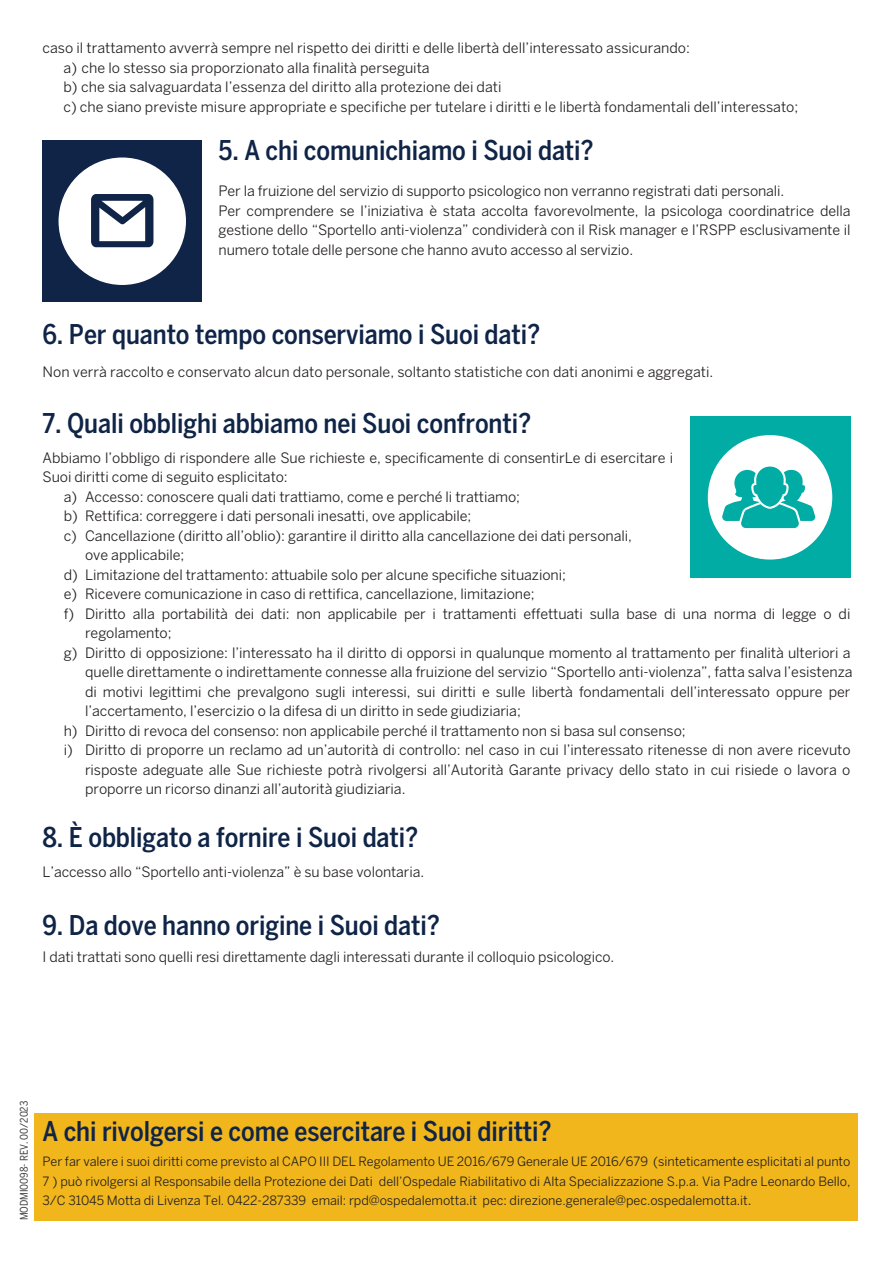
<style>
.page{position:relative;width:893px;height:1263px;background:#fff}
.page>*{position:absolute;margin:0;border:0;box-sizing:border-box;transform-origin:0 0}
.t1{font:500 condensed 27px "Benton Sans";letter-spacing:-.005em;color:#0f2447}
.t2{font:14.25px/19.5px "Benton Sans";letter-spacing:-.005em;color:#231f20}
.t3{font:12.75px/19.5px "Benton Sans";letter-spacing:-.005em;color:#231f20;text-align:justify}
.t4{font:condensed 10.5px "Benton Sans";color:#3e3e3f}
.s1{font-size:14.25px}
</style>
<div class="page">
<div style="left:34px;top:1113px;width:824px;height:107px;background:#f1b61b"></div>
<div style="left:43px;top:140px;width:159px;height:162px;background:#0f2447"></div>
<div style="left:59px;top:157px;width:127px;height:128px;background:#fff;border-radius:50%"></div>
<div style="left:91px;top:194px;width:62px;height:53px;background:#0f2447;border-radius:5px"></div>
<svg style="left:99px;top:201px;width:46px;height:40px"></svg>
<div style="left:690px;top:416px;width:160px;height:162px;background:#00aca4"></div>
<div style="left:708px;top:435px;width:124px;height:125px;background:#fff;border-radius:50%"></div>
<svg style="left:722px;top:466px;width:93px;height:63px"></svg>
<p class="t2" style="left:64px;top:38px;width:736px;text-indent:-21px">caso il trattamento avverrà sempre nel rispetto dei diritti e delle libertà dell’interessato assicurando:<br>a) che lo stesso sia proporzionato alla finalità perseguita<br>b) che sia salvaguardata l’essenza del diritto alla protezione dei dati<br>c) che siano previste misure appropriate e specifiche per tutelare i diritti e le libertà fondamentali dell’interessato;</p>
<h1 class="t1" style="left:219px;top:135px;width:377px">5. A chi comunichiamo i Suoi dati?</h1>
<p class="t2" style="left:219px;top:181px;width:633px">Per la fruizione del servizio di supporto psicologico non verranno registrati dati personali.<br>Per comprendere se l’iniziativa è stata accolta favorevolmente, la psicologa coordinatrice della gestione dello “Sportello anti-violenza” condividerà con il Risk manager e l’RSPP esclusivamente il numero totale delle persone che hanno avuto accesso al servizio.</p>
<h1 class="t1" style="left:43px;top:319px;width:499px">6. Per quanto tempo conserviamo i Suoi dati?</h1>
<p class="t2" style="left:43px;top:362px;width:672px">Non verrà raccolto e conservato alcun dato personale, soltanto statistiche con dati anonimi e aggregati.</p>
<h1 class="t1" style="left:43px;top:407px;width:490px">7. Quali obblighi abbiamo nei Suoi confronti?</h1>
<p class="t2" style="left:43px;top:448px;width:632px">Abbiamo l’obbligo di rispondere alle Sue richieste e, specificamente di consentirLe di esercitare i</p>
<p class="t2" style="left:43px;top:467px;width:247px">Suoi diritti come di seguito esplicitato:</p>
<p class="t2" style="left:64px;top:487px;width:458px">a) Accesso: conoscere quali dati trattiamo, come e perché li trattiamo;</p>
<p class="t2" style="left:64px;top:506px;width:409px">b) Rettifica: correggere i dati personali inesatti, ove applicabile;</p>
<p class="t2" style="left:64px;top:526px;width:570px">c) Cancellazione (diritto all’oblio): garantire il diritto alla cancellazione dei dati personali,</p>
<p class="t2" style="left:85px;top:545px;width:101px">ove applicabile;</p>
<p class="t2" style="left:64px;top:565px;width:504px">d) Limitazione del trattamento: attuabile solo per alcune specifiche situazioni;</p>
<p class="t2" style="left:64px;top:584px;width:472px">e) Ricevere comunicazione in caso di rettifica, cancellazione, limitazione;</p>
<p class="t2" style="left:64px;top:604px;width:788px">f) Diritto alla portabilità dei dati: non applicabile per i trattamenti effettuati sulla base di una norma di legge o di</p>
<p class="t2" style="left:85px;top:623px;width:88px">regolamento;</p>
<p class="t2" style="left:64px;top:643px;width:788px">g) Diritto di opposizione: l’interessato ha il diritto di opporsi in qualunque momento al trattamento per finalità ulteriori a</p>
<p class="t2" style="left:85px;top:662px;width:769px">quelle direttamente o indirettamente connesse alla fruizione del servizio “Sportello anti-violenza”, fatta salva l’esistenza</p>
<p class="t2" style="left:85px;top:682px;width:767px">di motivi legittimi che prevalgono sugli interessi, sui diritti e sulle libertà fondamentali dell’interessato oppure per</p>
<p class="t2" style="left:85px;top:701px;width:437px">l’accertamento, l’esercizio o la difesa di un diritto in sede giudiziaria;</p>
<p class="t2" style="left:64px;top:721px;width:623px">h) Diritto di revoca del consenso: non applicabile perché il trattamento non si basa sul consenso;</p>
<p class="t2" style="left:64px;top:740px;width:788px">i) Diritto di proporre un reclamo ad un’autorità di controllo: nel caso in cui l’interessato ritenesse di non avere ricevuto</p>
<p class="t2" style="left:85px;top:760px;width:767px">risposte adeguate alle Sue richieste potrà rivolgersi all’Autorità Garante privacy dello stato in cui risiede o lavora o</p>
<p class="t2" style="left:85px;top:779px;width:322px">proporre un ricorso dinanzi all’autorità giudiziaria.</p>
<h1 class="t1" style="left:43px;top:821px;width:377px">8. È obbligato a fornire i Suoi dati?</h1>
<p class="t2" style="left:43px;top:861px;width:383px">L’accesso allo “Sportello anti-violenza” è su base volontaria.</p>
<h1 class="t1" style="left:43px;top:910px;width:399px">9. Da dove hanno origine i Suoi dati?</h1>
<p class="t2" style="left:43px;top:947px;width:573px">I dati trattati sono quelli resi direttamente dagli interessati durante il colloquio psicologico.</p>
<p class="t4" style="left:18px;top:1220px;width:121px;rotate:-90deg">MODMI0098- REV. 00/2023</p>
<h1 class="t1" style="left:43px;top:1115px;width:511px">A chi rivolgersi e come esercitare i Suoi diritti?</h1>
<p class="t3" style="left:43px;top:1151px;width:809px">Per far valere i suoi diritti come previsto al CAPO III DEL Regolamento UE 2016/679 Generale UE 2016/679 (sinteticamente esplicitati al punto 7 ) può rivolgersi al Responsabile della Protezione dei Dati dell’Ospedale Riabilitativo di Alta Specializzazione S.p.a. Via Padre Leonardo Bello, 3/C 31045 Motta di Livenza Tel. 0422-287339 email: rpd@ospedalemotta.it pec: direzione.generale@pec.ospedalemotta.it<span class="s1">.</span></p>
</div>
